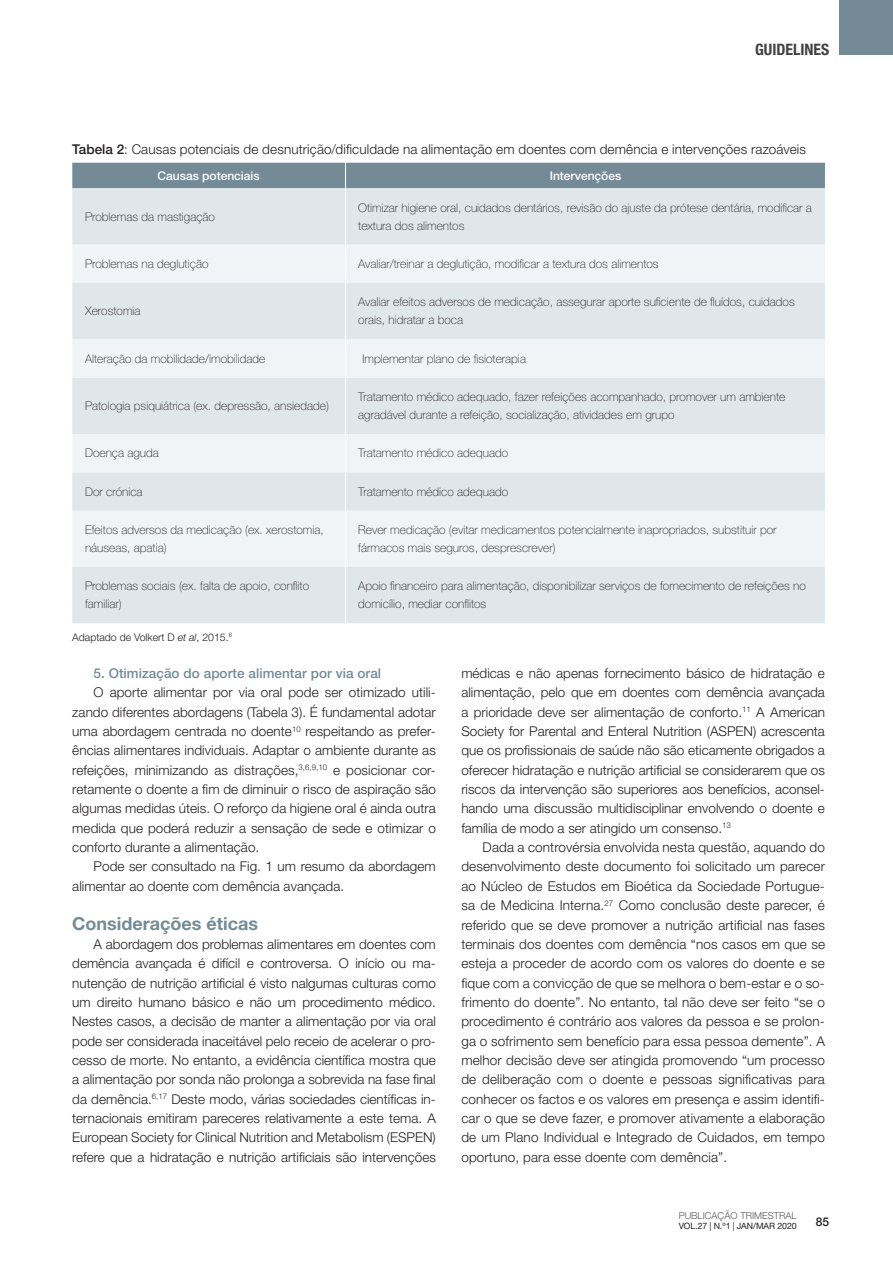
<style>
.page{position:relative;width:893px;height:1263px;background:#fff}
.page>*{position:absolute;margin:0;border:0;box-sizing:border-box;transform-origin:0 0}
.t1{font:700 18px "Helvetica Neue LT Std";color:#748b97}
.t2{font:700 condensed 15.75px "Helvetica Neue LT Std";color:#414142}
.t3{font:300 13.5px/19.4px "Helvetica Neue LT Std";letter-spacing:.005em;color:#231f20;text-align:justify}
.t4{font:500 13.5px "Helvetica Neue LT Std";letter-spacing:.005em;color:#748b97}
.t5{font:100 12px/18px "Helvetica Neue LT Std";color:#231f20}
.t6{font:500 12px "Helvetica Neue LT Std";color:#fff}
.t7{font:500 12px "Helvetica Neue LT Std";color:#231f20}
.t8{font:300 10.5px "Helvetica Neue LT Std";color:#231f20}
.t9{font:300 9.6px "Helvetica Neue LT Std";color:#58595b}
.t10{font:8.7px "Helvetica Neue LT Std";letter-spacing:-.005em;color:#231f20}
.s1{font-weight:500}
.s2{font-style:italic}
</style>
<div class="page">
<div style="left:838px;top:0;width:55px;height:55px;background:#748b97"></div>
<div style="left:72px;top:188px;width:753px;height:435px;background:#e0e7eb"></div>
<svg style="left:72px;top:245px;width:753px;height:322px;fill:#f0f4f6"></svg>
<div style="left:72px;top:163px;width:753px;height:25px;background:#748b97"></div>
<hr style="left:345px;top:188px;width:1px;height:57px;background:#fff">
<hr style="left:345px;top:245px;width:1px;height:38px;background:#fff">
<hr style="left:345px;top:283px;width:1px;height:56px;background:#fff">
<hr style="left:345px;top:339px;width:1px;height:39px;background:#fff">
<hr style="left:345px;top:378px;width:1px;height:56px;background:#fff">
<hr style="left:345px;top:434px;width:1px;height:38px;background:#fff">
<hr style="left:345px;top:472px;width:1px;height:39px;background:#fff">
<hr style="left:345px;top:511px;width:1px;height:56px;background:#fff">
<hr style="left:345px;top:567px;width:1px;height:56px;background:#fff">
<p class="t2" style="left:755px;top:39px;width:76px">GUIDELINES</p>
<p class="t3" style="left:72px;top:139px;width:735px"><span class="s1">Tabela 2</span>: Causas potenciais de desnutrição/dificuldade na alimentação em doentes com demência e intervenções razoáveis</p>
<p class="t6" style="left:158px;top:168px;width:104px">Causas potenciais</p>
<p class="t6" style="left:550px;top:168px;width:73px">Intervenções</p>
<p class="t5" style="left:85px;top:207px;width:132px">Problemas da mastigação</p>
<p class="t5" style="left:358px;top:198px;width:455px">Otimizar higiene oral, cuidados dentários, revisão do ajuste da prótese dentária, modificar a textura dos alimentos</p>
<p class="t5" style="left:85px;top:255px;width:125px">Problemas na deglutição</p>
<p class="t5" style="left:358px;top:255px;width:302px">Avaliar/treinar a deglutição, modificar a textura dos alimentos</p>
<p class="t5" style="left:85px;top:302px;width:57px">Xerostomia</p>
<p class="t5" style="left:358px;top:293px;width:438px">Avaliar efeitos adversos de medicação, assegurar aporte suficiente de fluídos, cuidados orais, hidratar a boca</p>
<p class="t5" style="left:85px;top:349px;width:182px">Alteração da mobilidade/imobilidade</p>
<p class="t5" style="left:362px;top:349px;width:165px">Implementar plano de fisioterapia</p>
<p class="t5" style="left:85px;top:397px;width:245px">Patologia psiquiátrica (ex. depressão, ansiedade)</p>
<p class="t5" style="left:358px;top:388px;width:429px">Tratamento médico adequado, fazer refeições acompanhado, promover um ambiente agradável durante a refeição, socialização, atividades em grupo</p>
<p class="t5" style="left:85px;top:444px;width:75px">Doença aguda</p>
<p class="t5" style="left:358px;top:444px;width:151px">Tratamento médico adequado</p>
<p class="t5" style="left:85px;top:482px;width:59px">Dor crónica</p>
<p class="t5" style="left:358px;top:482px;width:151px">Tratamento médico adequado</p>
<p class="t5" style="left:85px;top:521px;width:240px">Efeitos adversos da medicação (ex. xerostomia, náuseas, apatia)</p>
<p class="t5" style="left:358px;top:521px;width:420px">Rever medicação (evitar medicamentos potencialmente inapropriados, substituir por fármacos mais seguros, desprescrever)</p>
<p class="t5" style="left:85px;top:577px;width:226px">Problemas sociais (ex. falta de apoio, conflito familiar)</p>
<p class="t5" style="left:358px;top:577px;width:449px">Apoio financeiro para alimentação, disponibilizar serviços de fornecimento de refeições no domicílio, mediar conflitos</p>
<p class="t8" style="left:72px;top:631px;width:161px">Adaptado de Volkert D <span class="s2">et al</span>, 2015.<sup>6</sup></p>
<p class="t4" style="left:94px;top:665px;width:289px">5. Otimização do aporte alimentar por via oral</p>
<p class="t3" style="left:72px;top:682px;width:365px;text-indent:21px">O aporte alimentar por via oral pode ser otimizado utili&shy;zando diferentes abordagens (Tabela 3). É fundamental adotar uma abordagem centrada no doente<sup>10</sup> respeitando as prefer&shy;ências alimentares individuais. Adaptar o ambiente durante as refeições, minimizando as distrações,<sup>3,6,9,10</sup> e posicionar cor&shy;retamente o doente a fim de diminuir o risco de aspiração são algumas medidas úteis. O reforço da higiene oral é ainda outra medida que poderá reduzir a sensação de sede e otimizar o conforto durante a alimentação.</p>
<p class="t3" style="left:72px;top:857px;width:365px;text-indent:21px">Pode ser consultado na Fig. 1 um resumo da abordagem alimentar ao doente com demência avançada.</p>
<h1 class="t1" style="left:72px;top:912px;width:187px">Considerações éticas</h1>
<p class="t3" style="left:72px;top:934px;width:365px;text-indent:21px">A abordagem dos problemas alimentares em doentes com demência avançada é difícil e controversa. O início ou ma&shy;nutenção de nutrição artificial é visto nalgumas culturas como um direito humano básico e não um procedimento médico.<br>Nestes casos, a decisão de manter a alimentação por via oral pode ser considerada inaceitável pelo receio de acelerar o pro&shy;cesso de morte. No entanto, a evidência científica mostra que a alimentação por sonda não prolonga a sobrevida na fase final da demência.<sup>6,17</sup> Deste modo, várias sociedades científicas in&shy;ternacionais emitiram pareceres relativamente a este tema. A European Society for Clinical Nutrition and Metabolism (ESPEN) refere que a hidratação e nutrição artificiais são intervenções</p>
<p class="t3" style="left:461px;top:663px;width:365px">médicas e não apenas fornecimento básico de hidratação e alimentação, pelo que em doentes com demência avançada a prioridade deve ser alimentação de conforto.<sup>11</sup> A American Society for Parental and Enteral Nutrition (ASPEN) acrescenta que os profissionais de saúde não são eticamente obrigados a oferecer hidratação e nutrição artificial se considerarem que os riscos da intervenção são superiores aos benefícios, aconsel&shy;hando uma discussão multidisciplinar envolvendo o doente e família de modo a ser atingido um consenso.<sup>13</sup></p>
<p class="t3" style="left:461px;top:837px;width:365px;text-indent:21px">Dada a controvérsia envolvida nesta questão, aquando do desenvolvimento deste documento foi solicitado um parecer ao Núcleo de Estudos em Bioética da Sociedade Portugue&shy;sa de Medicina Interna.<sup>27</sup> Como conclusão deste parecer, é referido que se deve promover a nutrição artificial nas fases terminais dos doentes com demência “nos casos em que se esteja a proceder de acordo com os valores do doente e se fique com a convicção de que se melhora o bem-estar e o so&shy;frimento do doente”. No entanto, tal não deve ser feito “se o procedimento é contrário aos valores da pessoa e se prolon&shy;ga o sofrimento sem benefício para essa pessoa demente”. A melhor decisão deve ser atingida promovendo “um processo de deliberação com o doente e pessoas significativas para conhecer os factos e os valores em presença e assim identifi&shy;car o que se deve fazer, e promover ativamente a elaboração de um Plano Individual e Integrado de Cuidados, em tempo oportuno, para esse doente com demência”.</p>
<p class="t9" style="left:679px;top:1209px;width:120px">PUBLICAÇÃO TRIMESTRAL</p>
<p class="t10" style="left:679px;top:1221px;width:120px">VOL.27 | N.º1 | JAN/MAR 2020</p>
<p class="t7" style="left:816px;top:1215px;width:15px">85</p>
</div>
